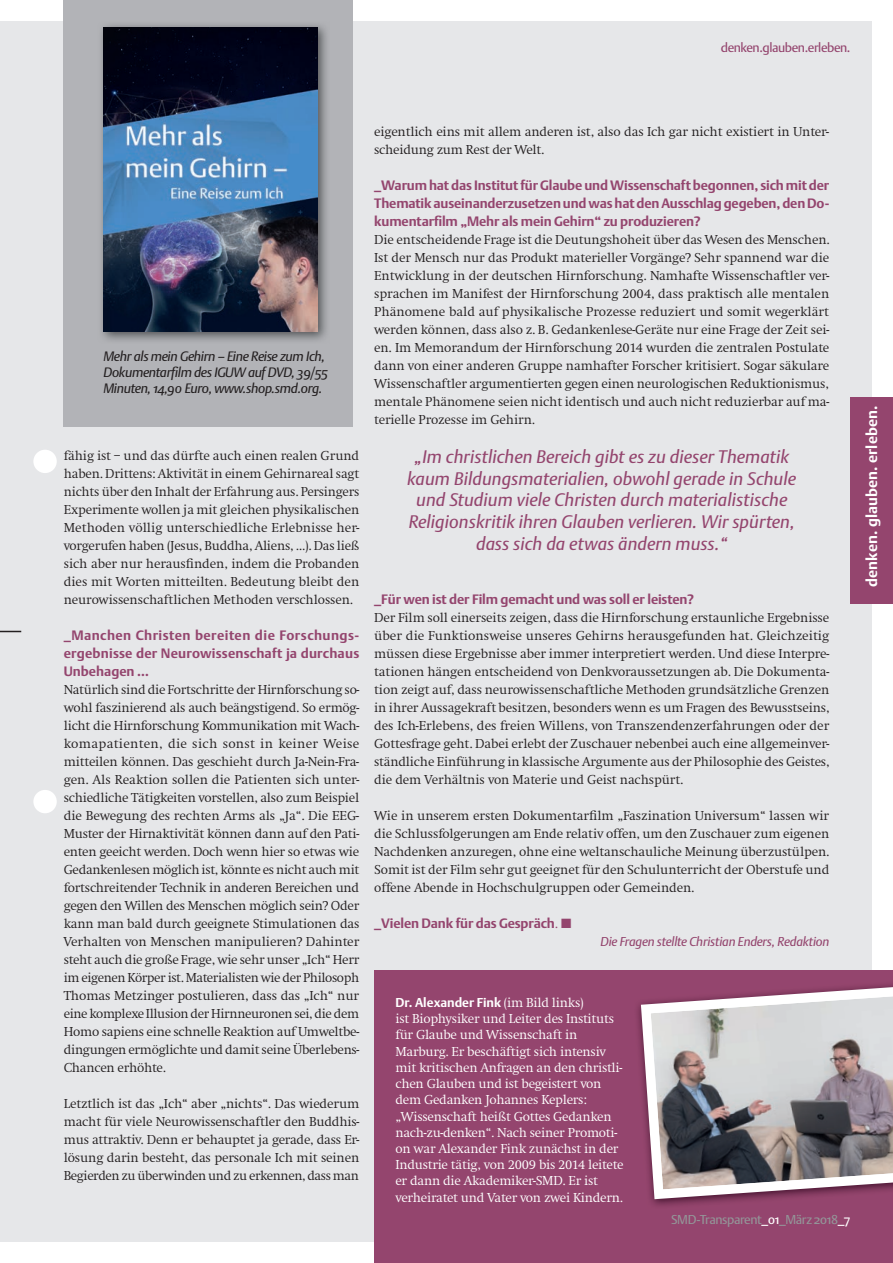
<style>
.page{position:relative;width:893px;height:1263px;background:#fff}
.page>*{position:absolute;margin:0;border:0;box-sizing:border-box;transform-origin:0 0}
.t1{font:italic 18px/21.6px "DTL Argo ST";letter-spacing:.005em;color:#94456e;text-align:center}
.t2{font:700 15px "DTL Argo ST";letter-spacing:.01em;color:#fff}
.t3{font:300 13.5px/18px "Swift EF";letter-spacing:-.015em;color:#231f20;text-align:justify}
.t4{font:300 13.5px/16.2px "Swift EF";letter-spacing:-.02em;color:#fff}
.t5{font:700 13.5px/18px "DTL Argo ST";letter-spacing:-.01em;color:#94456e;text-align:justify}
.t6{font:italic 13.5px/16.2px "DTL Argo ST";letter-spacing:-.025em;color:#231f20}
.t7{font:italic 12.75px "DTL Argo ST";letter-spacing:-.015em;color:#94456e}
.t8{font:700 12.75px "DTL Argo ST";color:#fff}
.t9{font:12.75px "DTL Argo ST";letter-spacing:-.03em;color:#939598}
.t10{font:12.75px "DTL Argo ST";letter-spacing:-.03em;color:#94456e}
.s1{font-family:"Swift EF";font-weight:300}
.s2{font-family:"Swift EF";font-weight:300;font-size:13.5px}
.s3{color:#fff}
</style>
<div class="page">
<div style="left:0;top:21px;width:872px;height:1221px;background:#e6e7e9"></div>
<div style="left:850px;top:398px;width:43px;height:206px;background:#94456e"></div>
<div style="left:64px;top:0;width:289px;height:427px;background:#b2b3b7"></div>
<div style="left:374px;top:971px;width:519px;height:292px;background:#94456e"></div>
<img style="left:101px;top:25px;width:226px;height:316px">
<img style="left:104px;top:27px;width:213px;height:304px">
<svg style="left:0;top:631px;width:21px;height:1px"></svg>
<div style="left:33px;top:450px;width:24px;height:23px;background:#fff;border-radius:50%"></div>
<div style="left:33px;top:790px;width:24px;height:23px;background:#fff;border-radius:50%"></div>
<svg style="left:638px;top:984px;width:255px;height:220px;background:#a4979f"></svg>
<p class="t10" style="left:721px;top:40px;width:131px">denken.glauben.erleben.</p>
<p class="t6" style="left:103px;top:348px;width:226px">Mehr als mein Gehirn – Eine Reise zum Ich,<br>Dokumentarfilm des IGUW auf DVD, 39/55<br>Minuten, 14,90 Euro, www.shop.smd.org.</p>
<p class="t3" style="left:64px;top:446px;width:297px">fähig ist – und das dürfte auch einen realen Grund haben. Drittens: Aktivität in einem Gehirnareal sagt nichts über den Inhalt der Erfahrung aus. Persingers Experimente wollen ja mit gleichen physikalischen Methoden völlig unterschiedliche Erlebnisse her&shy;vorgerufen haben (Jesus, Buddha, Aliens, …). Das ließ sich aber nur herausfinden, indem die Probanden dies mit Worten mitteilten. Bedeutung bleibt den neurowissenschaftlichen Methoden verschlossen.</p>
<p class="t5" style="left:64px;top:626px;width:297px">_Manchen Christen bereiten die Forschungs&shy;ergebnisse der Neurowissenschaft ja durchaus Unbehagen …</p>
<p class="t3" style="left:64px;top:680px;width:297px">Natürlich sind die Fortschritte der Hirnforschung so&shy;wohl faszinierend als auch beängstigend. So ermög&shy;licht die Hirnforschung Kommunikation mit Wach&shy;komapatienten, die sich sonst in keiner Weise mitteilen können. Das geschieht durch Ja-Nein-Fra&shy;gen. Als Reaktion sollen die Patienten sich unter&shy;schiedliche Tätigkeiten vorstellen, also zum Beispiel die Bewegung des rechten Arms als „Ja“. Die EEG-Muster der Hirnaktivität können dann auf den Pati&shy;enten geeicht werden. Doch wenn hier so etwas wie Gedankenlesen möglich ist, könnte es nicht auch mit fortschreitender Technik in anderen Bereichen und gegen den Willen des Menschen möglich sein? Oder kann man bald durch geeignete Stimulationen das Verhalten von Menschen manipulieren? Dahinter steht auch die große Frage, wie sehr unser „Ich“ Herr im eigenen Körper ist. Materialisten wie der Philosoph Thomas Metzinger postulieren, dass das „Ich“ nur eine komplexe Illusion der Hirnneuronen sei, die dem Homo sapiens eine schnelle Reaktion auf Umweltbe&shy;dingungen ermöglichte und damit seine Überlebens-Chancen erhöhte.</p>
<p class="t3" style="left:64px;top:1094px;width:297px">Letztlich ist das „Ich“ aber „nichts“. Das wiederum macht für viele Neurowissenschaftler den Buddhis&shy;mus attraktiv. Denn er behauptet ja gerade, dass Er&shy;lösung darin besteht, das personale Ich mit seinen Begierden zu überwinden und zu erkennen, dass man</p>
<p class="t3" style="left:374px;top:122px;width:456px">eigentlich eins mit allem anderen ist, also das Ich gar nicht existiert in Unter&shy;scheidung zum Rest der Welt.</p>
<p class="t5" style="left:374px;top:176px;width:457px">_Warum hat das Institut für Glaube und Wissenschaft begonnen, sich mit der Thematik auseinanderzusetzen und was hat den Ausschlag gegeben, den Do&shy;kumentarfilm „Mehr als mein Gehirn“ zu produzieren?</p>
<p class="t3" style="left:374px;top:230px;width:457px">Die entscheidende Frage ist die Deutungshoheit über das Wesen des Menschen.<br>Ist der Mensch nur das Produkt materieller Vorgänge? Sehr spannend war die Entwicklung in der deutschen Hirnforschung. Namhafte Wissenschaftler ver&shy;sprachen im Manifest der Hirnforschung 2004, dass praktisch alle mentalen Phänomene bald auf physikalische Prozesse reduziert und somit wegerklärt werden können, dass also z. B. Gedankenlese-Geräte nur eine Frage der Zeit sei&shy;en. Im Memorandum der Hirnforschung 2014 wurden die zentralen Postulate dann von einer anderen Gruppe namhafter Forscher kritisiert. Sogar säkulare Wissenschaftler argumentierten gegen einen neurologischen Reduktionismus, mentale Phänomene seien nicht identisch und auch nicht reduzierbar auf ma&shy;terielle Prozesse im Gehirn.</p>
<p class="t1" style="left:407px;top:446px;width:391px">„Im christlichen Bereich gibt es zu dieser Thematik kaum Bildungsmaterialien, obwohl gerade in Schule und Studium viele Christen durch materialistische Religionskritik ihren Glauben verlieren. Wir spürten, dass sich da etwas ändern muss.“</p>
<p class="t5" style="left:374px;top:590px;width:321px">_Für wen ist der Film gemacht und was soll er leisten?</p>
<p class="t3" style="left:374px;top:608px;width:457px">Der Film soll einerseits zeigen, dass die Hirnforschung erstaunliche Ergebnisse über die Funktionsweise unseres Gehirns herausgefunden hat. Gleichzeitig müssen diese Ergebnisse aber immer interpretiert werden. Und diese Interpre&shy;tationen hängen entscheidend von Denkvoraussetzungen ab. Die Dokumenta&shy;tion zeigt auf, dass neurowissenschaftliche Methoden grundsätzliche Grenzen in ihrer Aussagekraft besitzen, besonders wenn es um Fragen des Bewusstseins, des Ich-Erlebens, des freien Willens, von Transzendenzerfahrungen oder der Gottesfrage geht. Dabei erlebt der Zuschauer nebenbei auch eine allgemeinver&shy;ständliche Einführung in klassische Argumente aus der Philosophie des Geistes, die dem Verhältnis von Materie und Geist nachspürt.</p>
<p class="t3" style="left:374px;top:806px;width:457px">Wie in unserem ersten Dokumentarfilm „Faszination Universum“ lassen wir die Schlussfolgerungen am Ende relativ offen, um den Zuschauer zum eigenen Nachdenken anzuregen, ohne eine weltanschauliche Meinung überzustülpen.<br>Somit ist der Film sehr gut geeignet für den Schulunterricht der Oberstufe und offene Abende in Hochschulgruppen oder Gemeinden.</p>
<p class="t5" style="left:374px;top:914px;width:199px">_Vielen Dank für das Gespräch<span class="s1">.</span> ■</p>
<p class="t7" style="left:601px;top:933px;width:230px">Die Fragen stellte Christian Enders, Redaktion</p>
<p class="t8" style="left:395px;top:995px;width:190px">Dr. Alexander Fink <span class="s2">(im Bild links)</span></p>
<p class="t4" style="left:395px;top:1011px;width:230px">ist Biophysiker und Leiter des Instituts für Glaube und Wissenschaft in Marburg. Er beschäftigt sich intensiv mit kritischen Anfragen an den christli&shy;chen Glauben und ist begeistert von dem Gedanken Johannes Keplers: „Wissenschaft heißt Gottes Gedanken nach-zu-denken“. Nach seiner Promoti&shy;on war Alexander Fink zunächst in der Industrie tätig, von 2009 bis 2014 leitete er dann die Akademiker-SMD. Er ist verheiratet und Vater von zwei Kindern.</p>
<p class="t9" style="left:671px;top:1212px;width:181px">SMD-Transparent<span class="s3">_01</span>_März 2018<span class="s3">_7</span></p>
<p class="t2" style="left:863px;top:587px;width:183px;rotate:-90deg">denken. glauben. erleben.</p>
<p class="t2" style="left:863px;top:587px;width:37px;rotate:-90deg">erleb</p>
</div>
